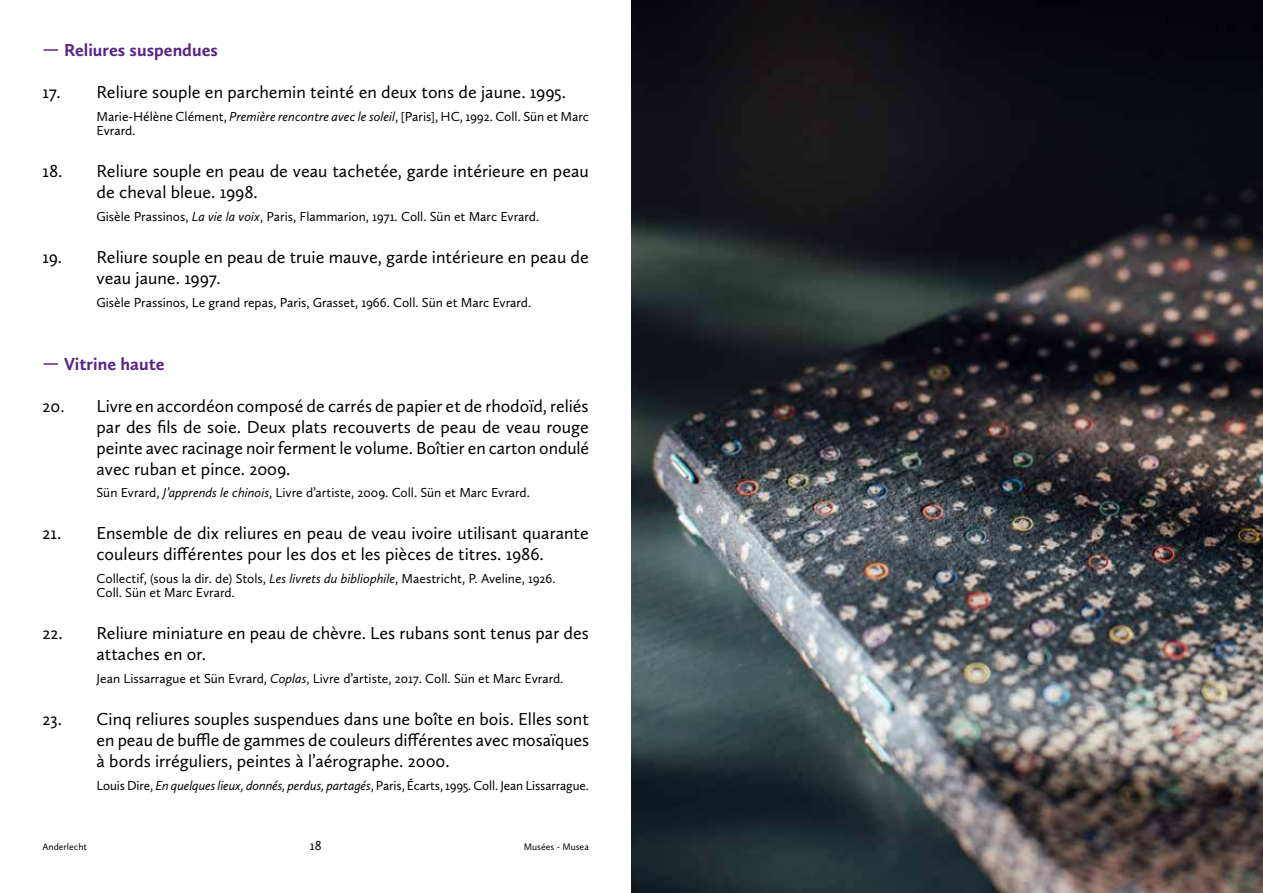
<style>
.page{position:relative;width:1263px;height:893px;background:#fff}
.page>*{position:absolute;margin:0;border:0;box-sizing:border-box;transform-origin:0 0}
.t1{font:18px/21px "Calluna Sans";color:#000}
.t2{font:700 18px "Calluna Sans";color:#582583}
.t3{font:13.5px/14.2px "Calluna Sans";color:#000}
.t4{font:9.75px "Calluna Sans";color:#000}
.s1{font-style:italic}
</style>
<div class="page">
<img style="left:631px;top:0;width:632px;height:893px">
<p class="t2" style="left:43px;top:39px;width:177px">— Reliures suspendues</p>
<p class="t1" style="left:43px;top:81px;width:525px">17. Reliure souple en parchemin teinté en deux tons de jaune. 1995.</p>
<p class="t3" style="left:97px;top:109px;width:494px">Marie-Hélène Clément, <span class="s1">Première rencontre avec le soleil</span>, [Paris], HC, 1992. Coll. Sün et Marc<br>Evrard.</p>
<p class="t1" style="left:97px;top:160px;width:494px;text-indent:-54px">18. Reliure souple en peau de veau tachetée, garde intérieure en peau de cheval bleue. 1998.</p>
<p class="t3" style="left:97px;top:209px;width:444px">Gisèle Prassinos, <span class="s1">La vie la voix</span>, Paris, Flammarion, 1971. Coll. Sün et Marc Evrard.</p>
<p class="t1" style="left:97px;top:246px;width:494px;text-indent:-54px">19. Reliure souple en peau de truie mauve, garde intérieure en peau de veau jaune. 1997.</p>
<p class="t3" style="left:97px;top:295px;width:436px">Gisèle Prassinos, Le grand repas, Paris, Grasset, 1966. Coll. Sün et Marc Evrard.</p>
<p class="t2" style="left:43px;top:352px;width:124px">— Vitrine haute</p>
<p class="t1" style="left:97px;top:395px;width:494px;text-align:justify;text-indent:-54px">20. Livre en accordéon composé de carrés de papier et de rhodoïd, reliés par des fils de soie. Deux plats recouverts de peau de veau rouge peinte avec racinage noir ferment le volume. Boîtier en carton ondulé avec ruban et pince. 2009.</p>
<p class="t3" style="left:97px;top:485px;width:435px">Sün Evrard, <span class="s1">J’apprends le chinois</span>, Livre d’artiste, 2009. Coll. Sün et Marc Evrard.</p>
<p class="t1" style="left:43px;top:523px;width:548px;text-align:center">21. Ensemble de dix reliures en peau de veau ivoire utilisant quarante couleurs différentes pour les dos et les pièces de titres. 1986.</p>
<p class="t3" style="left:97px;top:571px;width:461px">Collectif, (sous la dir. de) Stols, <span class="s1">Les livrets du bibliophile</span>, Maestricht, P. Aveline, 1926.<br>Coll. Sün et Marc Evrard.</p>
<p class="t1" style="left:97px;top:623px;width:494px;text-indent:-54px">22. Reliure miniature en peau de chèvre. Les rubans sont tenus par des attaches en or.</p>
<p class="t3" style="left:97px;top:671px;width:468px">Jean Lissarrague et Sün Evrard, <span class="s1">Coplas</span>, Livre d’artiste, 2017. Coll. Sün et Marc Evrard.</p>
<p class="t1" style="left:97px;top:708px;width:494px;text-align:justify;text-indent:-54px">23. Cinq reliures souples suspendues dans une boîte en bois. Elles sont en peau de buffle de gammes de couleurs différentes avec mosaïques à bords irréguliers, peintes à l’aérographe. 2000.</p>
<p class="t3" style="left:97px;top:778px;width:494px">Louis Dire, <span class="s1">En quelques lieux, donnés, perdus, partagés</span>, Paris, Écarts, 1995. Coll. Jean Lissarrague.</p>
<p class="t4" style="left:43px;top:841px;width:46px">Anderlecht</p>
<p class="t3" style="left:310px;top:839px;width:13px">18</p>
<p class="t4" style="left:524px;top:841px;width:67px">Musées - Musea</p>
</div>
